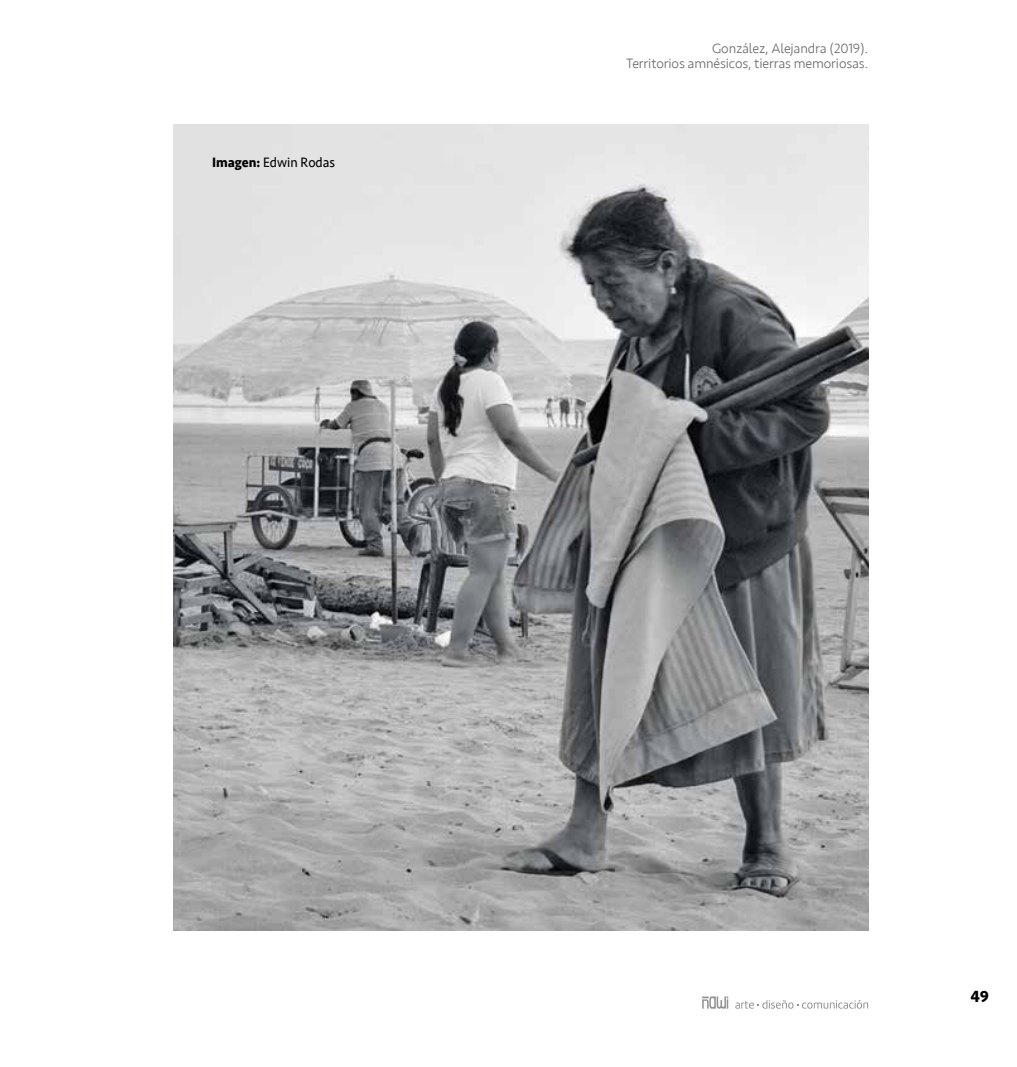
<style>
.page{position:relative;width:1017px;height:1067px;background:#fff}
.page>*{position:absolute;margin:0;border:0;box-sizing:border-box;transform-origin:0 0}
.t1{font:700 16.62px "Seravek";color:#000}
.t2{font:300 14px/15.8px "Seravek";letter-spacing:-.01em;color:#706f6f;text-align:right}
.t3{font:14px "Seravek";color:#000;scale:.95 1}
.s1{font-weight:700}
</style>
<div class="page">
<svg style="left:702px;top:996px;width:26px;height:12px"></svg>
<svg style="left:735px;top:1000px;width:133px;height:8px"></svg>
<img style="left:174px;top:124px;width:694px;height:806px">
<p class="t3" style="left:212px;top:151px;width:131px"><span class="s1">Imagen:</span> Edwin Rodas</p>
<p class="t2" style="left:626px;top:40px;width:243px">González, Alejandra (2019).<br>Territorios amnésicos, tierras memoriosas.</p>
<p class="t1" style="left:970px;top:983px;width:20px">49</p>
</div>
